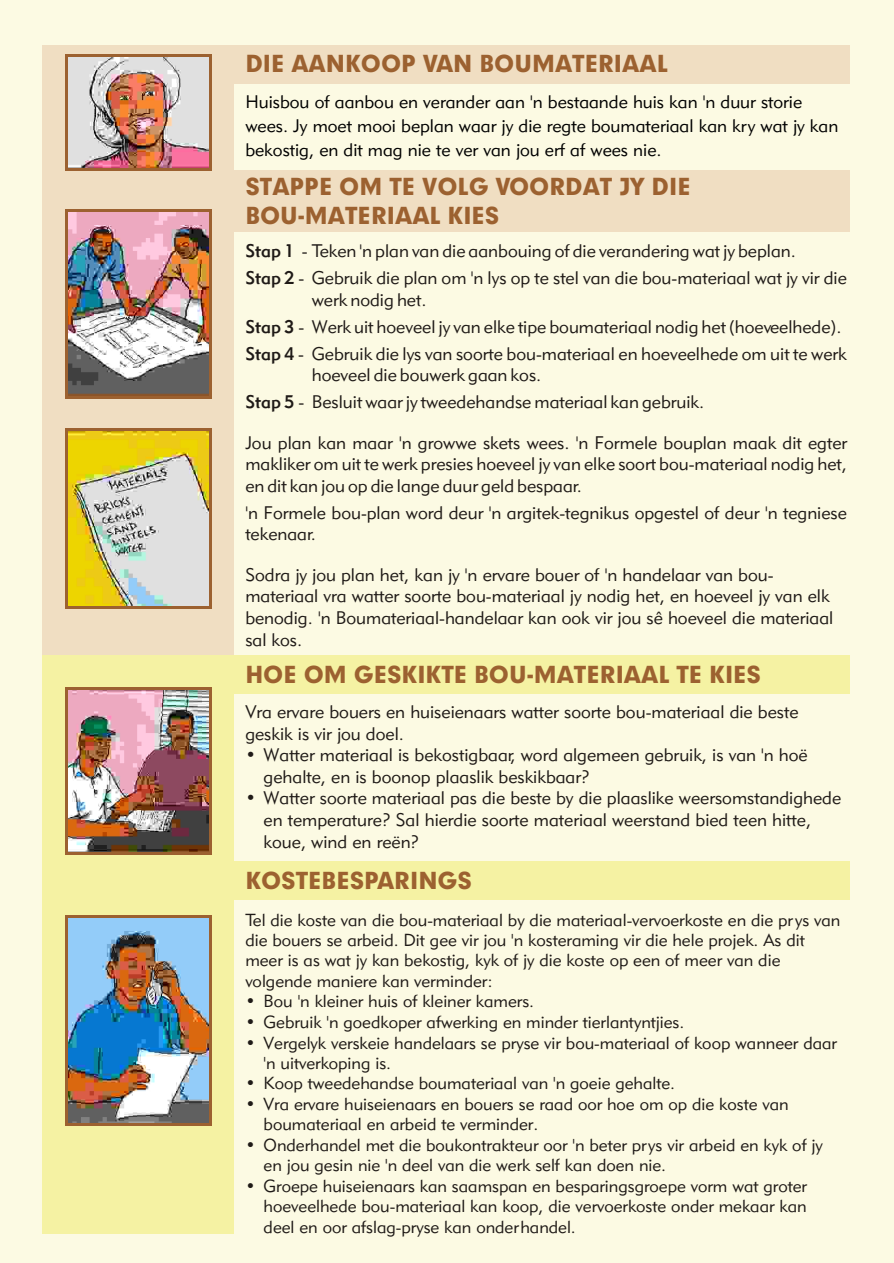
<style>
.page{position:relative;width:894px;height:1263px;background:#fcfae3}
.page>*{position:absolute;margin:0;border:0;box-sizing:border-box;transform-origin:0 0}
.t1{font:700 22.5px/29.2px "Geometr 706 Md BT";color:#9c6130}
.t2{font:18px/21.6px "Geometr 415 Lt BT";color:#1f1a17}
.t3{font:18px/23.7px "Geometr 415 Lt BT";color:#000}
.t4{font:17.25px/20.2px "Geometr 415 Lt BT";color:#1f1a17}
.s1{font-family:"Geometr 415 Md BT"}
</style>
<div class="page">
<div style="left:43px;top:45px;width:807px;height:38px;background:#f0dec2"></div>
<div style="left:43px;top:170px;width:807px;height:62px;background:#f0dec2"></div>
<div style="left:43px;top:655px;width:807px;height:39px;background:#f5f2a3"></div>
<div style="left:43px;top:861px;width:807px;height:38px;background:#f5f2a3"></div>
<div style="left:43px;top:45px;width:191px;height:644px;background:#f0dec2"></div>
<div style="left:43px;top:656px;width:191px;height:578px;background:#f5f2a3"></div>
<div style="left:65px;top:54px;width:147px;height:117px;background:#9c6130"></div>
<img style="left:68px;top:57px;width:140px;height:111px">
<div style="left:65px;top:428px;width:147px;height:181px;background:#9c6130"></div>
<img style="left:68px;top:431px;width:140px;height:175px">
<div style="left:65px;top:209px;width:147px;height:189px;background:linear-gradient(to right,#955b2c,#955b2c)"></div>
<img style="left:68px;top:212px;width:140px;height:183px">
<div style="left:65px;top:915px;width:147px;height:211px;background:linear-gradient(to right,#9c6130,#9c6130)"></div>
<img style="left:68px;top:918px;width:140px;height:204px">
<div style="left:65px;top:687px;width:147px;height:168px;background:#9c6130"></div>
<img style="left:68px;top:690px;width:140px;height:162px">
<p class="t1" style="left:245px;top:52px;width:424px">DIE AANKOOP VAN BOUMATERIAAL</p>
<p class="t3" style="left:245px;top:92px;width:594px">Huisbou of aanbou en verander aan 'n bestaande huis kan 'n duur storie wees. Jy moet mooi beplan waar jy die regte boumateriaal kan kry wat jy kan bekostig, en dit mag nie te ver van jou erf af wees nie.</p>
<p class="t1" style="left:245px;top:174px;width:447px">STAPPE OM TE VOLG VOORDAT JY DIE<br>BOU-MATERIAAL KIES</p>
<p class="t2" style="left:245px;top:239px;width:603px;line-height:27px"><span class="s1">Stap 1</span> - Teken 'n plan van die aanbouing of die verandering wat jy beplan.<br><span class="s1">Stap 2</span> - Gebruik die plan om 'n lys op te stel van die bou-materiaal wat jy vir die</p>
<p class="t2" style="left:245px;top:288px;width:603px;line-height:27px;text-indent:66px">werk nodig het.<br><span class="s1">Stap 3</span> - Werk uit hoeveel jy van elke tipe boumateriaal nodig het (hoeveelhede).<br><span class="s1">Stap 4</span> - Gebruik die lys van soorte bou-materiaal en hoeveelhede om uit te werk</p>
<p class="t2" style="left:245px;top:363px;width:461px;line-height:27px;text-indent:66px">hoeveel die bouwerk gaan kos.<br><span class="s1">Stap 5</span> - Besluit waar jy tweedehandse materiaal kan gebruik.</p>
<p class="t2" style="left:245px;top:433px;width:603px;text-align:justify">Jou plan kan maar 'n growwe skets wees. 'n Formele bouplan maak dit egter makliker om uit te werk presies hoeveel jy van elke soort bou-materiaal nodig het, en dit kan jou op die lange duur geld bespaar.</p>
<p class="t2" style="left:245px;top:503px;width:603px">'n Formele bou-plan word deur 'n argitek-tegnikus opgestel of deur 'n tegniese tekenaar.</p>
<p class="t2" style="left:245px;top:565px;width:590px">Sodra jy jou plan het, kan jy 'n ervare bouer of 'n handelaar van bou&shy;materiaal vra watter soorte bou-materiaal jy nodig het, en hoeveel jy van elk benodig. 'n Boumateriaal-handelaar kan ook vir jou sê hoeveel die materiaal sal kos.</p>
<p class="t1" style="left:245px;top:663px;width:517px">HOE OM GESKIKTE BOU-MATERIAAL TE KIES</p>
<p class="t2" style="left:245px;top:703px;width:555px">Vra ervare bouers en huiseienaars watter soorte bou-materiaal die beste geskik is vir jou doel.</p>
<p class="t2" style="left:264px;top:746px;width:546px;text-indent:-18px">• Watter materiaal is bekostigbaar, word algemeen gebruik, is van 'n hoë gehalte, en is boonop plaaslik beskikbaar?</p>
<p class="t2" style="left:264px;top:789px;width:579px;text-indent:-18px">• Watter soorte materiaal pas die beste by die plaaslike weersomstandighede en temperature? Sal hierdie soorte materiaal weerstand bied teen hitte, koue, wind en reën?</p>
<p class="t1" style="left:245px;top:868px;width:228px">KOSTEBESPARINGS</p>
<p class="t4" style="left:245px;top:911px;width:597px">Tel die koste van die bou-materiaal by die materiaal-vervoerkoste en die pr ys van die bouers se arbeid. Dit gee vir jou 'n kosteraming vir die hele projek. As dit meer is as wat jy kan bekostig, kyk of jy die koste op een of meer van die volgende maniere kan verminder:</p>
<p class="t4" style="left:245px;top:993px;width:290px">• Bou 'n kleiner huis of kleiner kamers.</p>
<p class="t4" style="left:245px;top:1013px;width:441px">• Gebruik 'n goedkoper afwerking en minder tierlantyntjies.</p>
<p class="t4" style="left:264px;top:1034px;width:575px;text-indent:-18px">• Vergelyk verskeie handelaars se pryse vir bou-materiaal of koop wanneer daar 'n uitverkoping is.</p>
<p class="t4" style="left:245px;top:1075px;width:431px">• Koop tweedehandse boumateriaal van 'n goeie gehalte.</p>
<p class="t4" style="left:264px;top:1096px;width:527px;text-indent:-18px">• Vra ervare huiseienaars en bouers se raad oor hoe om op die koste van boumateriaal en arbeid te verminder.</p>
<p class="t4" style="left:264px;top:1136px;width:561px;text-indent:-18px">• Onderhandel met die boukontrakteur oor 'n beter prys vir arbeid en kyk of jy en jou gesin nie 'n deel van die werk self kan doen nie.</p>
<p class="t4" style="left:264px;top:1177px;width:545px;text-align:justify;text-indent:-18px">• Groepe huiseienaars kan saamspan en besparingsgroepe vorm wat groter hoeveelhede bou-materiaal kan koop, die vervoerkoste onder mekaar kan deel en oor afslag-pryse kan onderhandel.</p>
</div>
